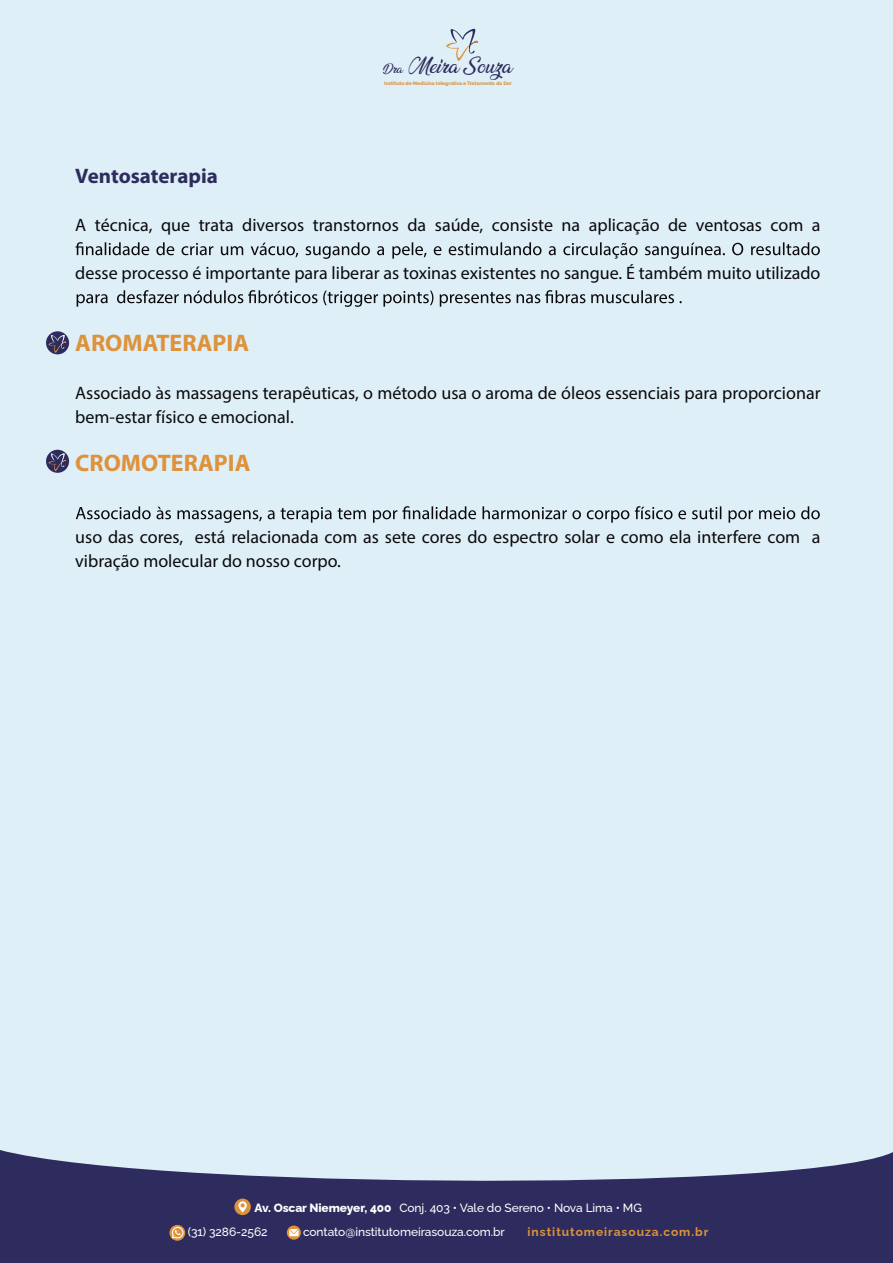
<style>
.page{position:relative;width:893px;height:1263px;background:#deeff7}
.page>*{position:absolute;margin:0;border:0;box-sizing:border-box;transform-origin:0 0}
.t1{font:700 24px "Myriad Pro";color:#dd923b}
.t2{font:700 21px "Myriad Pro";color:#2e2c5e}
.t3{font:18px/24px "Myriad Pro";color:#0b090c}
.t4{font:17.85px "Ananda";color:#2e2c5e}
.t5{font:500 12px/24px "Raleway";letter-spacing:-.005em;color:#fff}
.t6{font:700 12px "Raleway";letter-spacing:.08em;color:#dd923b}
.t7{font:800 4.95px "Raleway";letter-spacing:-.005em;color:#dd923b}
.s1{font-size:10.5px}
.s2{font-family:"Autography";font-size:10.5px}
.s3{font-weight:800}
</style>
<div class="page">
<svg style="left:446px;top:29px;width:32px;height:32px"></svg>
<svg style="left:0;top:1150px;width:893px;height:113px;fill:#2e2c5e"></svg>
<svg style="left:234px;top:1198px;width:17px;height:17px"></svg>
<svg style="left:238px;top:1201px;width:9px;height:11px"></svg>
<svg style="left:287px;top:1225px;width:14px;height:15px"></svg>
<svg style="left:289px;top:1229px;width:10px;height:7px"></svg>
<svg style="left:169px;top:1225px;width:16px;height:16px"></svg>
<svg style="left:172px;top:1227px;width:11px;height:11px"></svg>
<svg style="left:46px;top:331px;width:23px;height:23px"></svg>
<svg style="left:48px;top:335px;width:18px;height:18px"></svg>
<div style="left:46px;top:450px;width:23px;height:23px;background:#2e2c5e;border-radius:50%"></div>
<svg style="left:48px;top:453px;width:18px;height:18px"></svg>
<svg style="left:76px;top:242px;width:744px;height:17px"></svg>
<svg style="left:77px;top:290px;width:605px;height:17px"></svg>
<svg style="left:76px;top:506px;width:744px;height:17px"></svg>
<p class="t4" style="left:383px;top:56px;width:131px"><span class="s1">Dra</span><span class="s2">.</span> Meira Souza</p>
<p class="t7" style="left:384px;top:79px;width:129px">Instituto de Medicina Integrativa e Tratamento da Dor</p>
<p class="t2" style="left:75px;top:162px;width:144px">Ventosaterapia</p>
<p class="t3" style="left:75px;top:213px;width:747px">A técnica, que trata diversos transtornos da saúde, consiste na aplicação de ventosas com a</p>
<p class="t3" style="left:75px;top:261px;width:747px">desse processo é importante para liberar as toxinas existentes no sangue. É também muito utilizado</p>
<h1 class="t1" style="left:75px;top:327px;width:175px">AROMATERAPIA</h1>
<p class="t3" style="left:75px;top:381px;width:747px">Associado às massagens terapêuticas, o método usa o aroma de óleos essenciais para proporcionar bem-estar físico e emocional.</p>
<h1 class="t1" style="left:75px;top:447px;width:177px">CROMOTERAPIA</h1>
<p class="t3" style="left:75px;top:525px;width:747px">uso das cores, está relacionada com as sete cores do espectro solar e como ela interfere com a vibração molecular do nosso corpo.</p>
<p class="t5" style="left:188px;top:1194px;width:455px;text-indent:67px"><span class="s3">Av. Oscar Niemeyer, 400</span> Conj. 403 • Vale do Sereno • Nova Lima • MG (31) 3286-2562</p>
<p class="t5" style="left:303px;top:1218px;width:203px">contato@institutomeirasouza.com.br</p>
<p class="t6" style="left:528px;top:1222px;width:182px">institutomeirasouza.com.br</p>
</div>
